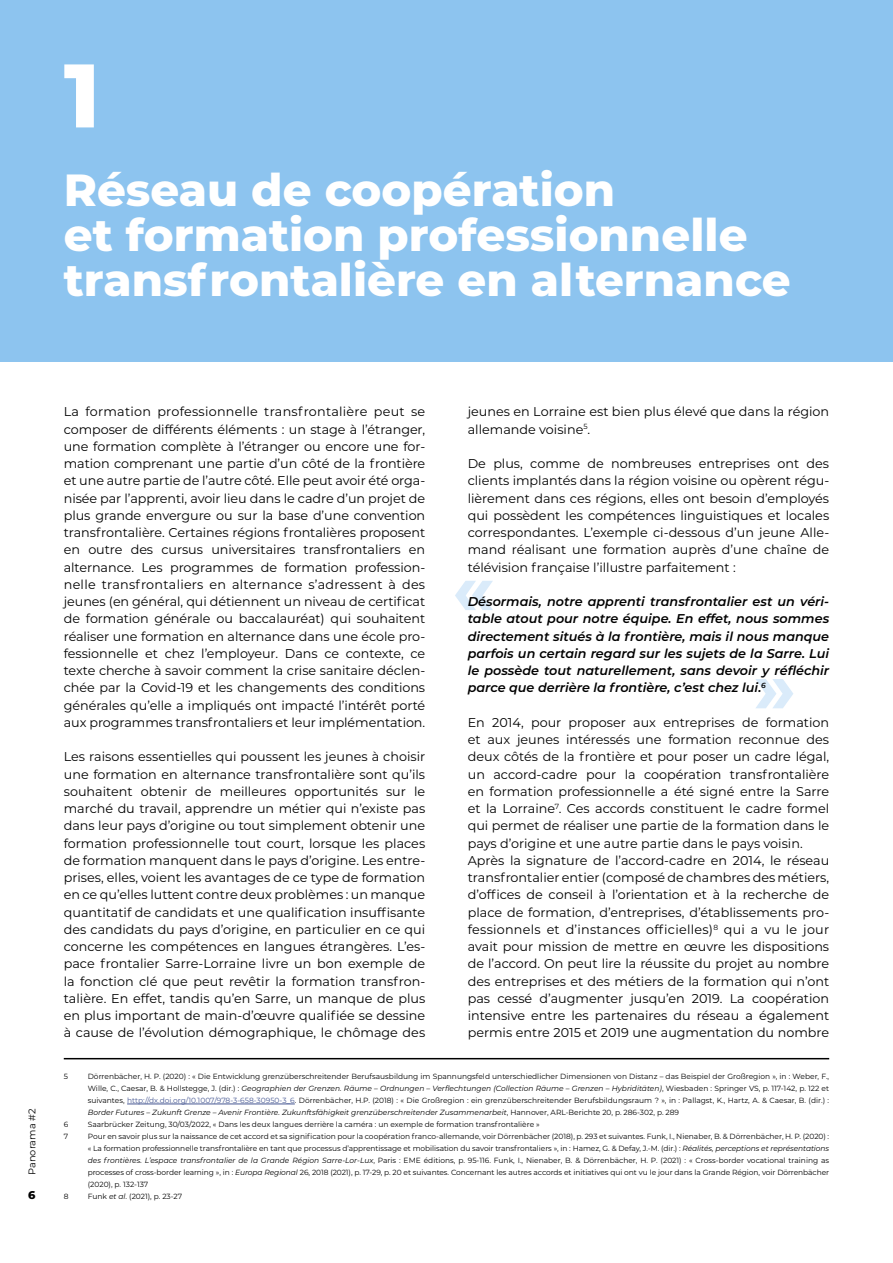
<style>
.page{position:relative;width:893px;height:1263px;background:#fff}
.page>*{position:absolute;margin:0;border:0;box-sizing:border-box;transform-origin:0 0}
.t1{font:800 90px "Montserrat";color:#fff}
.t2{font:700 75px "Montserrat";color:#daebfa}
.t3{font:800 45px/45px "Montserrat";color:#fff}
.t4{font:12.75px/17.2px "Montserrat";color:#000;text-align:justify}
.t5{font:italic 600 12.75px/17.2px "Montserrat";color:#000;text-align:justify}
.t6{font:800 11.25px "Montserrat";color:#000}
.t7{font:9.75px "Montserrat";color:#000}
.t8{font:7.5px/12px "Montserrat";color:#000;text-align:justify}
.s1{font-style:italic}
.s2{color:#465792}
</style>
<div class="page">
<div style="left:0;top:0;width:893px;height:361px;background:#8dc4ef"></div>
<hr style="left:64px;top:1058px;width:765px;height:1px;background:#000">
<hr style="left:127px;top:1104px;width:168px;height:1px;background:#465792">
<h1 class="t1" style="left:64px;top:30px;width:38px">1</h1>
<h3 class="t3" style="left:64px;top:165px;width:729px">Réseau de coopération<br>et formation professionnelle transfrontalière en alternance</h3>
<p class="t7" style="left:25px;top:1175px;width:67px;rotate:-90deg">Panorama #2</p>
<p class="t6" style="left:28px;top:1187px;width:9px">6</p>
<p class="t4" style="left:64px;top:403px;width:363px">La formation professionnelle transfrontalière peut se composer de différents éléments : un stage à l’étranger, une formation complète à l’étranger ou encore une for&shy;mation comprenant une partie d’un côté de la frontière et une autre partie de l’autre côté. Elle peut avoir été orga&shy;nisée par l’apprenti, avoir lieu dans le cadre d’un projet de plus grande envergure ou sur la base d’une convention transfrontalière. Certaines régions frontalières proposent en outre des cursus universitaires transfrontaliers en alternance. Les programmes de formation profession&shy;nelle transfrontaliers en alternance s’adressent à des jeunes (en général, qui détiennent un niveau de certificat de formation générale ou baccalauréat) qui souhaitent réaliser une formation en alternance dans une école pro&shy;fessionnelle et chez l’employeur. Dans ce contexte, ce texte cherche à savoir comment la crise sanitaire déclen&shy;chée par la Covid-19 et les changements des conditions générales qu’elle a impliqués ont impacté l’intérêt porté aux programmes transfrontaliers et leur implémentation.</p>
<p class="t4" style="left:64px;top:748px;width:363px">Les raisons essentielles qui poussent les jeunes à choisir une formation en alternance transfrontalière sont qu’ils souhaitent obtenir de meilleures opportunités sur le marché du travail, apprendre un métier qui n’existe pas dans leur pays d’origine ou tout simplement obtenir une formation professionnelle tout court, lorsque les places de formation manquent dans le pays d’origine. Les entre&shy;prises, elles, voient les avantages de ce type de formation en ce qu’elles luttent contre deux problèmes : un manque quantitatif de candidats et une qualification insuffisante des candidats du pays d’origine, en particulier en ce qui concerne les compétences en langues étrangères. L’es&shy;pace frontalier Sarre-Lorraine livre un bon exemple de la fonction clé que peut revêtir la formation transfron&shy;talière. En effet, tandis qu’en Sarre, un manque de plus en plus important de main-d’œuvre qualifiée se dessine à cause de l’évolution démographique, le chômage des</p>
<p class="t8" style="left:64px;top:1070px;width:6px">5</p>
<p class="t8" style="left:88px;top:1070px;width:743px">Dörrenbächer, H. P. (2020) : « Die Entwicklung grenzüberschreitender Berufsausbildung im Spannungsfeld unterschiedlicher Dimensionen von Distanz – das Beispiel der Großregion », in : Weber, F., Wille, C., Caesar, B. &amp; Hollstegge, J. (dir.) : <span class="s1">Geographien der Grenzen. Räume – Ordnungen – Verflechtungen (Collection Räume – Grenzen – Hybriditäten)</span>, Wiesbaden : Springer VS, p. 117-142, p. 122 et suivantes, <span class="s2">http://dx.doi.org/10.1007/978-3-658-30950-3_6</span>. Dörrenbächer, H.P. (2018) : « Die Großregion : ein grenzüberschreitender Berufsbildungsraum ? », in : Pallagst, K., Hartz, A. &amp; Caesar, B. (dir.) :<br><span class="s1">Border Futures – Zukunft Grenze – Avenir Frontière. Zukunftsfähigkeit grenzüberschreitender Zusammenarbeit</span>, Hannover, ARL-Berichte 20, p. 286-302, p. 289</p>
<p class="t8" style="left:64px;top:1118px;width:6px">6</p>
<p class="t8" style="left:88px;top:1118px;width:453px">Saarbrücker Zeitung, 30/03/2022, « Dans les deux langues derrière la caméra : un exemple de formation transfrontalière »</p>
<p class="t8" style="left:64px;top:1130px;width:6px">7</p>
<p class="t8" style="left:88px;top:1130px;width:743px">Pour en savoir plus sur la naissance de cet accord et sa signification pour la coopération franco-allemande, voir Dörrenbächer (2018), p. 293 et suivantes. Funk, I., Nienaber, B. &amp; Dörrenbächer, H. P. (2020) : « La formation professionnelle transfrontalière en tant que processus d’apprentissage et mobilisation du savoir transfrontaliers », in : Hamez, G. &amp; Defay, J.-M. (dir.) : <span class="s1">Réalités, perceptions et représentations des frontières. L’espace transfrontalier de la Grande Région Sarre-Lor-Lux</span>, Paris : EME éditions, p. 95-116. Funk, I., Nienaber, B. &amp; Dörrenbächer, H. P. (2021) : « Cross-border vocational training as processes of cross-border learning », in : <span class="s1">Europa Regional</span> 26, 2018 (2021), p. 17-29, p. 20 et suivantes. Concernant les autres accords et initiatives qui ont vu le jour dans la Grande Région, voir Dörrenbächer (2020), p. 132-137</p>
<p class="t8" style="left:64px;top:1190px;width:6px">8</p>
<p class="t8" style="left:88px;top:1190px;width:96px">Funk <span class="s1">et al</span>. (2021), p. 23-27</p>
<p class="t4" style="left:468px;top:403px;width:363px">jeunes en Lorraine est bien plus élevé que dans la région allemande voisine<sup>5</sup>.</p>
<p class="t4" style="left:468px;top:454px;width:363px">De plus, comme de nombreuses entreprises ont des clients implantés dans la région voisine ou opèrent régu&shy;lièrement dans ces régions, elles ont besoin d’employés qui possèdent les compétences linguistiques et locales correspondantes. L’exemple ci-dessous d’un jeune Alle&shy;mand réalisant une formation auprès d’une chaîne de télévision française l’illustre parfaitement :</p>
<p class="t5" style="left:468px;top:592px;width:363px">Désormais, notre apprenti transfrontalier est un véri&shy;table atout pour notre équipe. En effet, nous sommes directement situés à la frontière, mais il nous manque parfois un certain regard sur les sujets de la Sarre. Lui le possède tout naturellement, sans devoir y réfléchir parce que derrière la frontière, c’est chez lui.<sup>6</sup></p>
<p class="t4" style="left:468px;top:713px;width:363px;text-align:left">En 2014, pour proposer aux entreprises de formation et aux jeunes intéressés une formation reconnue des deux côtés de la frontière et pour poser un cadre légal, un accord-cadre pour la coopération transfrontalière en formation professionnelle a été signé entre la Sarre et la Lorraine<sup>7</sup>. Ces accords constituent le cadre formel qui permet de réaliser une partie de la formation dans le pays d’origine et une autre partie dans le pays voisin.<br>Après la signature de l’accord-cadre en 2014, le réseau transfrontalier entier (composé de chambres des métiers, d’offices de conseil à l’orientation et à la recherche de place de formation, d’entreprises, d’établissements pro&shy;fessionnels et d’instances officielles)<sup>8</sup> qui a vu le jour avait pour mission de mettre en œuvre les dispositions de l’accord. On peut lire la réussite du projet au nombre des entreprises et des métiers de la formation qui n’ont pas cessé d’augmenter jusqu’en 2019. La coopération intensive entre les partenaires du réseau a également permis entre 2015 et 2019 une augmentation du nombre</p>
<h2 class="t2" style="left:452px;top:535px;width:44px">«</h2>
</div>
